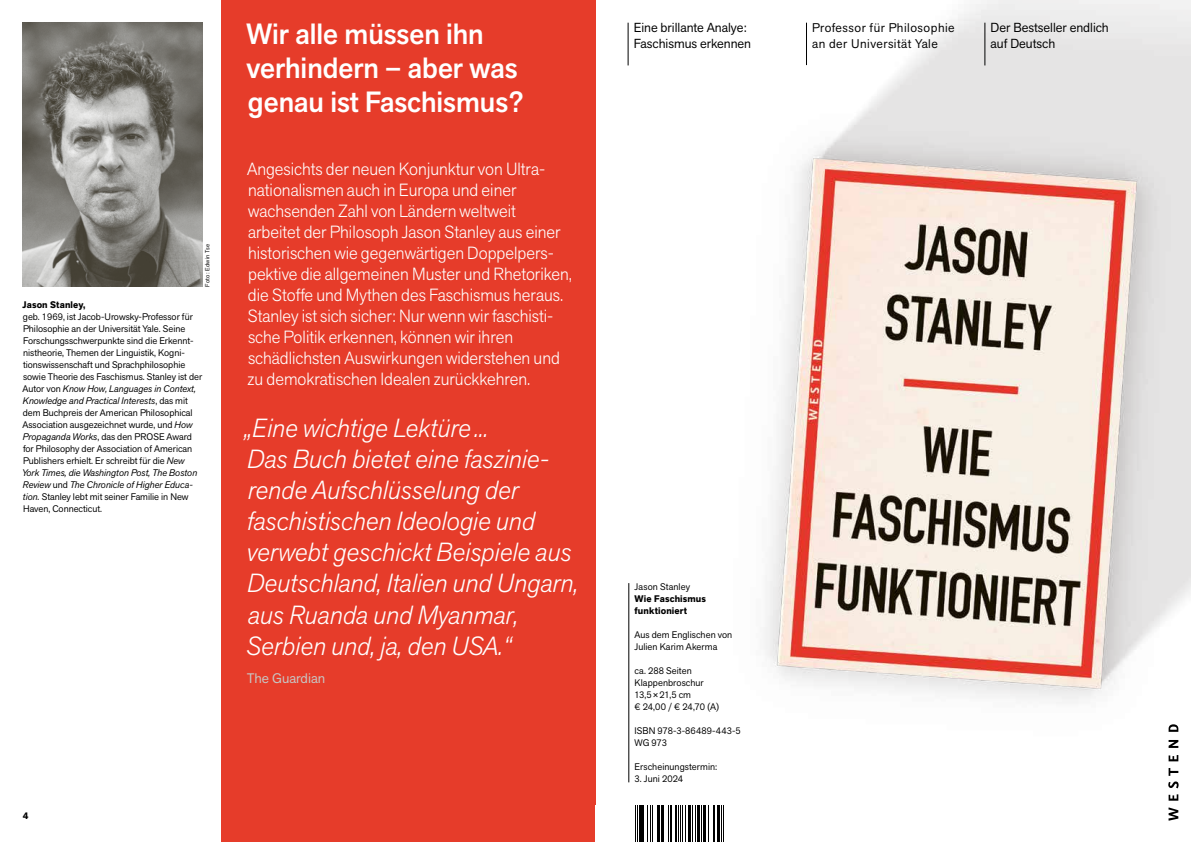
<style>
.page{position:relative;width:1191px;height:842px;background:#fff}
.page>*{position:absolute;margin:0;border:0;box-sizing:border-box;transform-origin:0 0}
.t1{font:500 29px/34px "Akzid Grtsk Next";color:#fff}
.t2{font:italic 300 26px/31px "Akzid Grtsk Next";color:#fff}
.t3{font:300 17.5px/21px "Akzid Grtsk Next";color:#fff}
.t4{font:13.7px "Akzid Grtsk Next";color:#c7c7c5}
.t5{font:13px/15.6px "Akzid Grtsk Next";color:#000}
.t6{font:12.5px/15.6px "Akzid Grtsk Next";letter-spacing:.04em;color:#000}
.t7{font:9.5px/12px "Akzid Grtsk Next";color:#000}
.t8{font:700 9.5px/12px "Akzid Grtsk Next";letter-spacing:.015em;color:#000}
.t9{font:6px "Akzid Grtsk Next";letter-spacing:.05em;color:#000}
.s1{font-style:italic}
</style>
<div class="page">
<img style="left:595px;top:0;width:596px;height:819px">
<div style="left:221px;top:0;width:374px;height:842px;background:#e63c2a"></div>
<hr style="left:628px;top:583px;width:1px;height:199px;background:#000">
<img style="left:23px;top:23px;width:180px;height:264px">
<div style="left:595px;top:805px;width:170px;height:37px;background:#fff"></div>
<hr style="left:635px;top:805px;width:1px;height:37px;background:#000">
<hr style="left:637px;top:805px;width:1px;height:37px;background:#000">
<hr style="left:639px;top:805px;width:2px;height:37px;background:#000">
<hr style="left:642px;top:805px;width:2px;height:37px;background:#000">
<hr style="left:647px;top:805px;width:1px;height:37px;background:#000">
<hr style="left:650px;top:805px;width:1px;height:37px;background:#000">
<hr style="left:652px;top:805px;width:1px;height:37px;background:#000">
<hr style="left:656px;top:805px;width:1px;height:37px;background:#000">
<hr style="left:658px;top:805px;width:2px;height:37px;background:#000">
<hr style="left:661px;top:805px;width:3px;height:37px;background:#000">
<hr style="left:668px;top:805px;width:1px;height:37px;background:#000">
<hr style="left:669px;top:805px;width:1px;height:37px;background:#000">
<hr style="left:671px;top:805px;width:1px;height:37px;background:#000">
<hr style="left:675px;top:805px;width:2px;height:37px;background:#000">
<hr style="left:678px;top:805px;width:1px;height:37px;background:#000">
<hr style="left:680px;top:805px;width:1px;height:37px;background:#000">
<hr style="left:682px;top:805px;width:1px;height:37px;background:#000">
<hr style="left:684px;top:805px;width:1px;height:37px;background:#000">
<hr style="left:688px;top:805px;width:3px;height:37px;background:#000">
<hr style="left:692px;top:805px;width:1px;height:37px;background:#000">
<hr style="left:695px;top:805px;width:1px;height:37px;background:#000">
<hr style="left:696px;top:805px;width:3px;height:37px;background:#000">
<hr style="left:701px;top:805px;width:1px;height:37px;background:#000">
<hr style="left:703px;top:805px;width:3px;height:37px;background:#000">
<hr style="left:708px;top:805px;width:1px;height:37px;background:#000">
<hr style="left:712px;top:805px;width:1px;height:37px;background:#000">
<hr style="left:714px;top:805px;width:1px;height:37px;background:#000">
<hr style="left:717px;top:805px;width:3px;height:37px;background:#000">
<hr style="left:721px;top:805px;width:1px;height:37px;background:#000">
<hr style="left:723px;top:805px;width:1px;height:37px;background:#000">
<svg style="left:1168px;top:724px;width:10px;height:97px"></svg>
<hr style="left:627px;top:23px;width:1px;height:42px;background:#000">
<hr style="left:806px;top:23px;width:1px;height:42px;background:#000">
<hr style="left:984px;top:23px;width:1px;height:42px;background:#000">
<p class="t9" style="left:203px;top:287px;width:45px;rotate:-90deg">Foto: Edwin Tse</p>
<p class="t8" style="left:23px;top:299px;width:65px">Jason Stanley,</p>
<p class="t7" style="left:22px;top:311px;width:182px">geb. 1969, ist Jacob-Urowsky-Professor für Philosophie an der Universität Yale. Seine Forschungsschwerpunkte sind die Erkennt&shy;nistheorie, Themen der Linguistik, Kogni&shy;tionswissenschaft und Sprachphilosophie sowie Theorie des Faschismus. Stanley ist der Autor von <span class="s1">Know How, Languages in Context, Knowledge and Practical Interests</span>, das mit dem Buchpreis der American Philosophical Association ausgezeichnet wurde, und <span class="s1">How Propaganda Works</span>, das den PROSE Award for Philosophy der Association of American Publishers erhielt. Er schreibt für die <span class="s1">New York Times, die Washington Post, The Boston Review</span> und <span class="s1">The Chronicle of Higher Educa&shy;tion.</span> Stanley lebt mit seiner Familie in New Haven, Connecticut.</p>
<h1 class="t1" style="left:246px;top:17px;width:279px">Wir alle müssen ihn verhindern – aber was genau ist Faschismus?</h1>
<p class="t3" style="left:247px;top:159px;width:326px">Angesichts der neuen Konjunktur von Ultra&shy;nationalismen auch in Europa und einer wachsenden Zahl von Ländern weltweit<br>arbeitet der Philosoph Jason Stanley aus einer historischen wie gegenwärtigen Doppelpers&shy;pektive die allgemeinen Muster und Rhetoriken, die Stoffe und Mythen des Faschismus heraus.<br>Stanley ist sich sicher: Nur wenn wir faschisti&shy;sche Politik erkennen, können wir ihren schädlichsten Auswirkungen widerstehen und zu demokratischen Idealen zurückkehren.</p>
<h2 class="t2" style="left:244px;top:413px;width:336px">„Eine wichtige Lektüre ...<br>Das Buch bietet eine faszinie&shy;rende Aufschlüsselung der faschistischen Ideologie und verwebt geschickt Beispiele aus<br>Deutschland, Italien und Ungarn, aus Ruanda und Myanmar,<br>Serbien und, ja, den USA.“</h2>
<h3 class="t4" style="left:247px;top:669px;width:80px">The Guardian</h3>
<p class="t8" style="left:23px;top:810px;width:7px">4</p>
<h3 class="t5" style="left:634px;top:20px;width:119px">Eine brillante Analye:<br>Faschismus erkennen</h3>
<h3 class="t6" style="left:812px;top:20px;width:144px">Professor für Philosophie an der Universität Yale</h3>
<h3 class="t5" style="left:990px;top:20px;width:120px">Der Bestseller endlich auf Deutsch</h3>
<p class="t7" style="left:634px;top:581px;width:57px">Jason Stanley</p>
<p class="t8" style="left:634px;top:593px;width:73px">Wie Faschismus funktioniert</p>
<p class="t7" style="left:634px;top:629px;width:99px">Aus dem Englischen von<br>Julien Karim Akerma</p>
<p class="t7" style="left:634px;top:665px;width:87px">ca. 288 Seiten<br>Klappenbroschur<br>13,5×21,5 cm<br>€ 24,00 / € 24,70 (A)</p>
<p class="t7" style="left:634px;top:725px;width:108px">ISBN 978-3-86489-443-5<br>WG 973</p>
<p class="t7" style="left:634px;top:761px;width:84px">Erscheinungstermin:</p>
<p class="t7" style="left:634px;top:773px;width:50px">3. Juni 2024</p>
</div>
